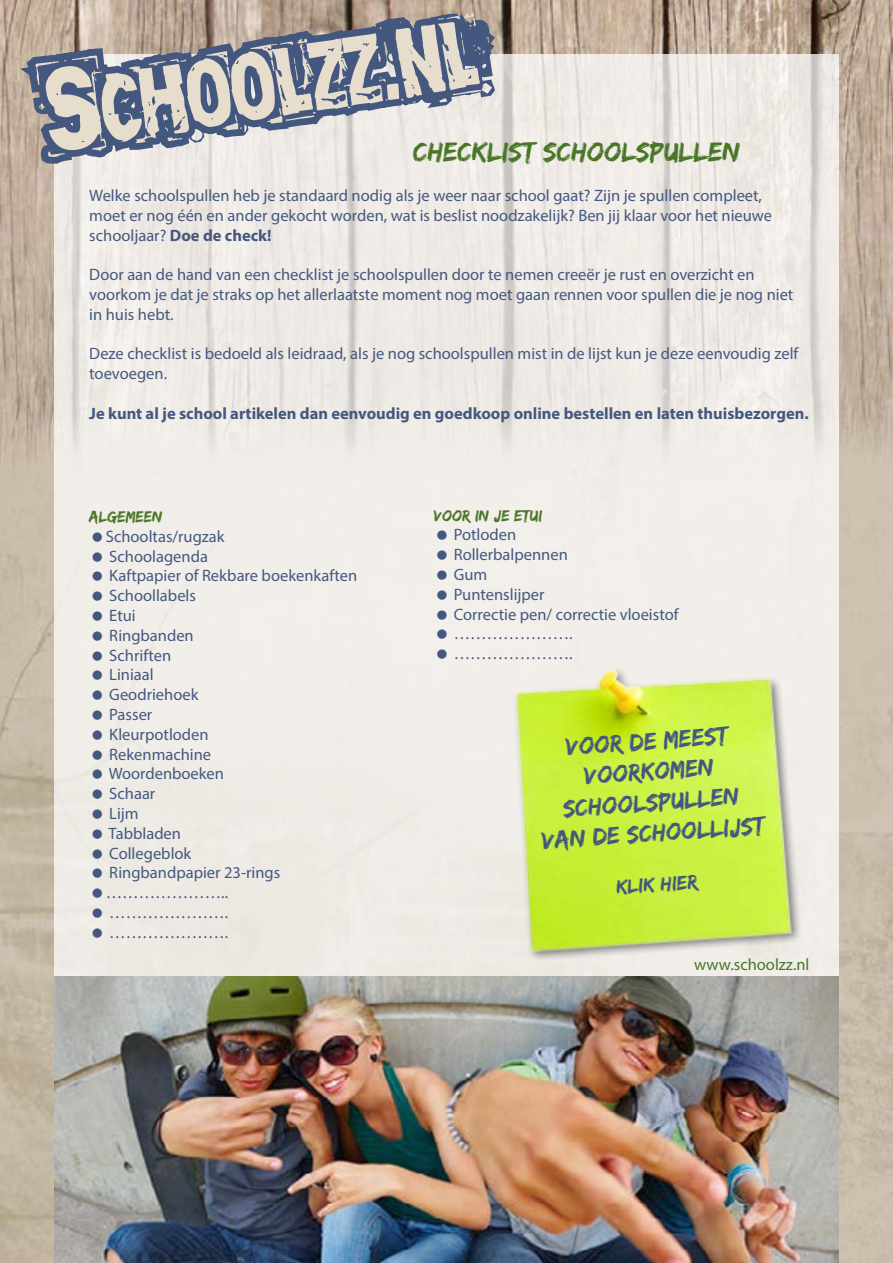
<style>
.page{position:relative;width:893px;height:1263px;background:#fff}
.page>*{position:absolute;margin:0;border:0;box-sizing:border-box;transform-origin:0 0}
.t1{font:28.5px "Edo";color:#4a7628}
.t2{font:25.5px/30.6px "Edo";color:#44587f;text-align:center}
.t3{font:21px "Edo";color:#44587f}
.t4{font:16.5px/19.8px "Myriad Pro";color:#44587f}
.t5{font:700 16.5px "Myriad Pro";color:#44587f}
.t6{font:16.5px "Edo";color:#4a7628}
.t7{font:16.5px "Myriad Pro";color:#4a7628}
.s1{font-weight:700}
</style>
<div class="page">
<img style="left:0;top:0;width:893px;height:1263px">
<div style="left:54px;top:54px;width:785px;height:1155px;background:#f1ede9"></div>
<svg style="left:3px;top:0;width:507px;height:334px"></svg>
<img style="left:54px;top:977px;width:785px;height:286px">
<img style="left:439px;top:621px;width:410px;height:398px">
<svg style="left:439px;top:630px;width:8px;height:9px"></svg>
<svg style="left:439px;top:649px;width:8px;height:10px"></svg>
<h1 class="t1" style="left:413px;top:136px;width:329px">Checklist schoolspullen</h1>
<p class="t4" style="left:89px;top:185px;width:684px">Welke schoolspullen heb je standaard nodig als je weer naar school gaat? Zijn je spullen compleet, moet er nog één en ander gekocht worden, wat is beslist noodzakelijk? Ben jij klaar voor het nieuwe schooljaar? <span class="s1">Doe de check!</span></p>
<p class="t4" style="left:89px;top:264px;width:706px">Door aan de hand van een checklist je schoolspullen door te nemen creeër je rust en overzicht en voorkom je dat je straks op het allerlaatste moment nog moet gaan rennen voor spullen die je nog niet in huis hebt.</p>
<p class="t4" style="left:89px;top:344px;width:711px">Deze checklist is bedoeld als leidraad, als je nog schoolspullen mist in de lijst kun je deze eenvoudig zelf toevoegen.</p>
<p class="t5" style="left:89px;top:402px;width:721px">Je kunt al je school artikelen dan eenvoudig en goedkoop online bestellen en laten thuisbezorgen.</p>
<p class="t6" style="left:89px;top:507px;width:79px">Algemeen:</p>
<p class="t4" style="left:106px;top:526px;width:253px">Schooltas/rugzak<br>Schoolagenda<br>Kaftpapier of Rekbare boekenkaften<br>Schoollabels<br>Etui<br>Ringbanden<br>Schriften<br>Liniaal<br>Geodriehoek<br>Passer<br>Kleurpotloden<br>Rekenmachine<br>Woordenboeken<br>Schaar<br>Lijm<br>Tabbladen<br>Collegeblok<br>Ringbandpapier 23-rings …………………..<br>………………….<br>………………….</p>
<p class="t6" style="left:434px;top:506px;width:115px">Voor in je etui:</p>
<p class="t4" style="left:454px;top:525px;width:226px">Potloden<br>Rollerbalpennen<br>Gum<br>Puntenslijper<br>Correctie pen/ correctie vloeistof …………………. ………………….</p>
<h2 class="t2" style="left:534px;top:733px;width:225px;rotate:-4deg">voor de meest voorkomen schoolspullen van de schoollijst</h2>
<p class="t3" style="left:615px;top:875px;width:83px;rotate:-4deg">Klik hier</p>
<p class="t7" style="left:694px;top:954px;width:117px">www.schoolzz.nl</p>
</div>
